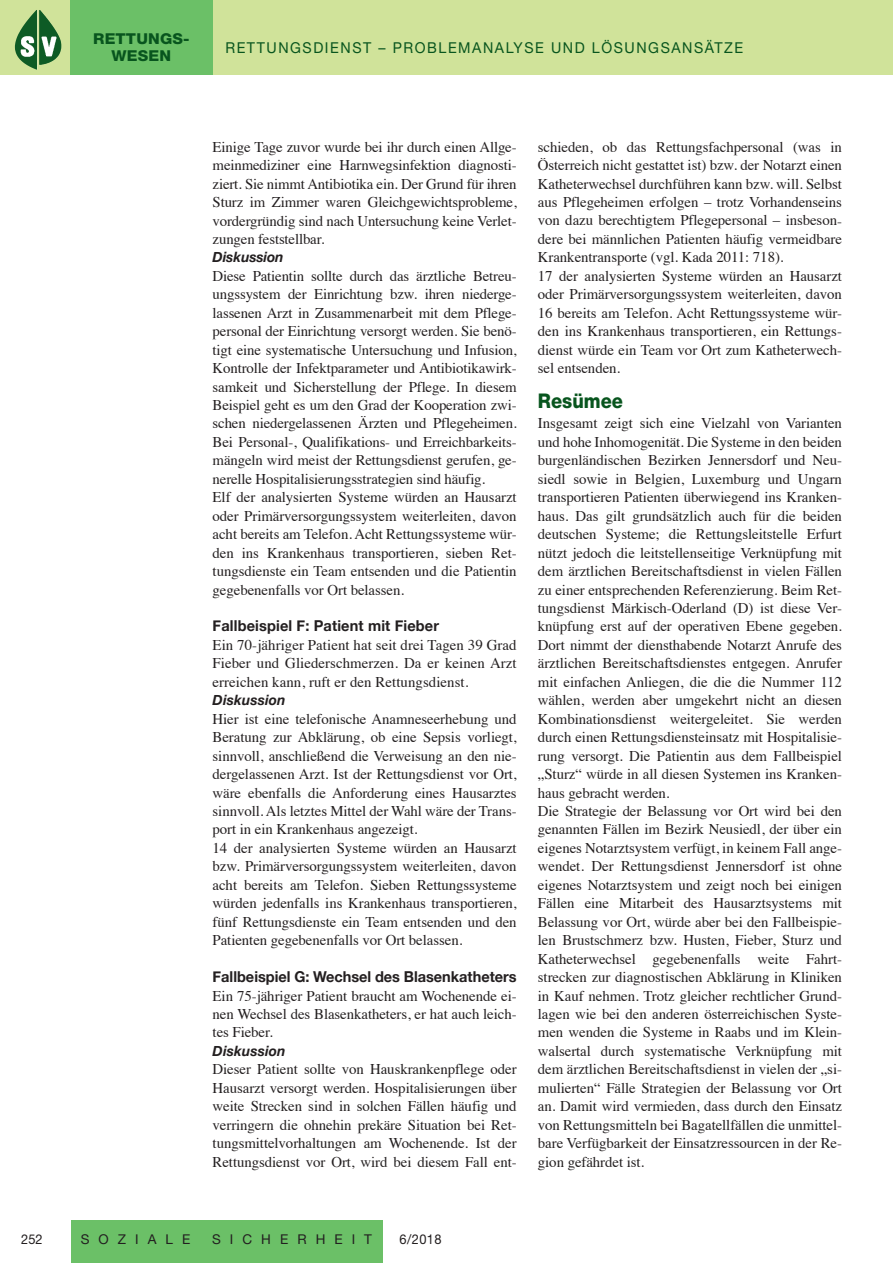
<style>
.page{position:relative;width:893px;height:1263px;background:#fff}
.page>*{position:absolute;margin:0;border:0;box-sizing:border-box;transform-origin:0 0}
.t1{font:800 20.25px "Helvetica Neue";color:#08551e;scale:.9 1}
.t2{font:15px "Helvetica Neue LT Std";letter-spacing:.11em;color:#08551e;scale:.95 1}
.t3{font:700 15px "Helvetica Neue";color:#231f20}
.t4{font:800 15px/17.5px "Helvetica Neue LT Std";letter-spacing:.01em;color:#08551e;text-align:center;scale:1.05 1}
.t5{font:14.85px/18.5px "Times";letter-spacing:-.005em;color:#231f20}
.t6{font:italic 700 14.25px "Helvetica Neue";letter-spacing:.01em;color:#231f20}
.t7{font:13.5px "Helvetica Neue LT Std";letter-spacing:.67em;color:#231f20}
.t8{font:13.5px "Helvetica Neue LT Std";letter-spacing:.67em;color:#231f20;scale:.95 1}
</style>
<div class="page">
<div style="left:71px;top:1220px;width:312px;height:43px;background:#6bc067"></div>
<div style="left:0;top:0;width:893px;height:74px;background:#d0e39a"></div>
<div style="left:70px;top:0;width:143px;height:74px;background:#6bc067"></div>
<img style="left:39px;top:10px;width:22px;height:55px">
<p class="t4" style="left:93px;top:30px;width:93px">RETTUNGS-<br>WESEN</p>
<p class="t2" style="left:225px;top:39px;width:370px">PROBLEMANALYSE UND LÖSUNGSANSÄTZE</p>
<p class="t2" style="left:225px;top:39px;width:12px">RETT</p>
<p class="t2" style="left:266px;top:39px;width:483px">UNGSDIENST – PROBLEMANALYSE UND LÖSUNGSANSÄTZE</p>
<p class="t5" style="left:213px;top:136px;width:306px;text-align:justify">Einige Tage zuvor wurde bei ihr durch einen Allge&shy;meinmediziner eine Harnwegsinfektion diagnosti&shy;ziert. Sie nimmt Antibiotika ein. Der Grund für ihren Sturz im Zimmer waren Gleichgewichtsprobleme, vordergründig sind nach Untersuchung keine Verlet&shy;zungen feststellbar.</p>
<p class="t6" style="left:213px;top:246px;width:73px">Diskussion</p>
<p class="t5" style="left:213px;top:265px;width:306px">Diese Patientin sollte durch das ärztliche Betreu&shy;ungssystem der Einrichtung bzw. ihren niederge&shy;lassenen Arzt in Zusammenarbeit mit dem Pflege&shy;personal der Einrichtung versorgt werden. Sie benö&shy;tigt eine systematische Untersuchung und Infusion, Kontrolle der Infektparameter und Antibiotikawirk&shy;samkeit und Sicherstellung der Pflege. In diesem Beispiel geht es um den Grad der Kooperation zwi&shy;schen niedergelassenen Ärzten und Pflegeheimen.<br>Bei Personal-, Qualifikations- und Erreichbarkeits&shy;mängeln wird meist der Rettungsdienst gerufen, ge&shy;nerelle Hospitalisierungsstrategien sind häufig.<br>Elf der analysierten Systeme würden an Hausarzt oder Primärversorgungssystem weiterleiten, davon acht bereits am Telefon. Acht Rettungssysteme wür&shy;den ins Krankenhaus transportieren, sieben Ret&shy;tungsdienste ein Team entsenden und die Patientin gegebenenfalls vor Ort belassen.</p>
<p class="t3" style="left:213px;top:614px;width:228px">Fallbeispiel F: Patient mit Fieber</p>
<p class="t5" style="left:213px;top:634px;width:306px;text-align:justify">Ein 70-jähriger Patient hat seit drei Tagen 39 Grad Fieber und Gliederschmerzen. Da er keinen Arzt erreichen kann, ruft er den Rettungsdienst.</p>
<p class="t6" style="left:213px;top:689px;width:74px">Diskussion</p>
<p class="t5" style="left:213px;top:708px;width:306px">Hier ist eine telefonische Anamneseerhebung und Beratung zur Abklärung, ob eine Sepsis vorliegt, sinnvoll, anschließend die Verweisung an den nie&shy;dergelassenen Arzt. Ist der Rettungsdienst vor Ort, wäre ebenfalls die Anforderung eines Hausarztes sinnvoll. Als letztes Mittel der Wahl wäre der Trans&shy;port in ein Krankenhaus angezeigt.<br>14 der analysierten Systeme würden an Hausarzt bzw. Primärversorgungssystem weiterleiten, davon acht bereits am Telefon. Sieben Rettungssysteme würden jedenfalls ins Krankenhaus transportieren, fünf Rettungsdienste ein Team entsenden und den Patienten gegebenenfalls vor Ort belassen.</p>
<p class="t3" style="left:213px;top:965px;width:306px">Fallbeispiel G: Wechsel des Blasenkatheters</p>
<p class="t5" style="left:213px;top:985px;width:306px;text-align:justify">Ein 75-jähriger Patient braucht am Wochenende ei&shy;nen Wechsel des Blasenkatheters, er hat auch leich&shy;tes Fieber.</p>
<p class="t6" style="left:213px;top:1039px;width:74px">Diskussion</p>
<p class="t5" style="left:213px;top:1059px;width:306px;text-align:justify">Dieser Patient sollte von Hauskrankenpflege oder Hausarzt versorgt werden. Hospitalisierungen über weite Strecken sind in solchen Fällen häufig und verringern die ohnehin prekäre Situation bei Ret&shy;tungsmittelvorhaltungen am Wochenende. Ist der Rettungsdienst vor Ort, wird bei diesem Fall ent-</p>
<p class="t5" style="left:538px;top:136px;width:306px">schieden, ob das Rettungsfachpersonal (was in Österreich nicht gestattet ist) bzw. der Notarzt einen Katheterwechsel durchführen kann bzw. will. Selbst aus Pflegeheimen erfolgen – trotz Vorhandenseins von dazu berechtigtem Pflegepersonal – insbeson&shy;dere bei männlichen Patienten häufig vermeidbare Krankentransporte (vgl. Kada 2011: 718).<br>17 der analysierten Systeme würden an Hausarzt oder Primärversorgungssystem weiterleiten, davon 16 bereits am Telefon. Acht Rettungssysteme wür&shy;den ins Krankenhaus transportieren, ein Rettungs&shy;dienst würde ein Team vor Ort zum Katheterwech&shy;sel entsenden.</p>
<h1 class="t1" style="left:538px;top:388px;width:96px">Resümee</h1>
<p class="t5" style="left:538px;top:413px;width:306px">Insgesamt zeigt sich eine Vielzahl von Varianten und hohe Inhomogenität. Die Systeme in den beiden burgenländischen Bezirken Jennersdorf und Neu&shy;siedl sowie in Belgien, Luxemburg und Ungarn transportieren Patienten überwiegend ins Kranken&shy;haus. Das gilt grundsätzlich auch für die beiden deutschen Systeme; die Rettungsleitstelle Erfurt nützt jedoch die leitstellenseitige Verknüpfung mit dem ärztlichen Bereitschaftsdienst in vielen Fällen zu einer entsprechenden Referenzierung. Beim Ret&shy;tungsdienst Märkisch-Oderland (D) ist diese Ver&shy;knüpfung erst auf der operativen Ebene gegeben.<br>Dort nimmt der diensthabende Notarzt Anrufe des ärztlichen Bereitschaftsdienstes entgegen. Anrufer mit einfachen Anliegen, die die die Nummer 112 wählen, werden aber umgekehrt nicht an diesen Kombinationsdienst weitergeleitet. Sie werden durch einen Rettungsdiensteinsatz mit Hospitalisie&shy;rung versorgt. Die Patientin aus dem Fallbeispiel „Sturz“ würde in all diesen Systemen ins Kranken&shy;haus gebracht werden.<br>Die Strategie der Belassung vor Ort wird bei den genannten Fällen im Bezirk Neusiedl, der über ein eigenes Notarztsystem verfügt, in keinem Fall ange&shy;wendet. Der Rettungsdienst Jennersdorf ist ohne eigenes Notarztsystem und zeigt noch bei einigen Fällen eine Mitarbeit des Hausarztsystems mit Belassung vor Ort, würde aber bei den Fallbeispie&shy;len Brustschmerz bzw. Husten, Fieber, Sturz und Katheterwechsel gegebenenfalls weite Fahrt&shy;strecken zur diagnostischen Abklärung in Kliniken in Kauf nehmen. Trotz gleicher rechtlicher Grund&shy;lagen wie bei den anderen österreichischen Syste&shy;men wenden die Systeme in Raabs und im Klein&shy;walsertal durch systematische Verknüpfung mit dem ärztlichen Bereitschaftsdienst in vielen der „si&shy;mulierten“ Fälle Strategien der Belassung vor Ort an. Damit wird vermieden, dass durch den Einsatz von Rettungsmitteln bei Bagatellfällen die unmittel&shy;bare Verfügbarkeit der Einsatzressourcen in der Re&shy;gion gefährdet ist.</p>
<p class="t8" style="left:21px;top:1231px;width:24px">252</p>
<p class="t7" style="left:81px;top:1231px;width:111px">SOZIALE</p>
<p class="t7" style="left:212px;top:1231px;width:161px">SICHERHEIT</p>
<p class="t8" style="left:400px;top:1231px;width:46px">6/2018</p>
</div>
